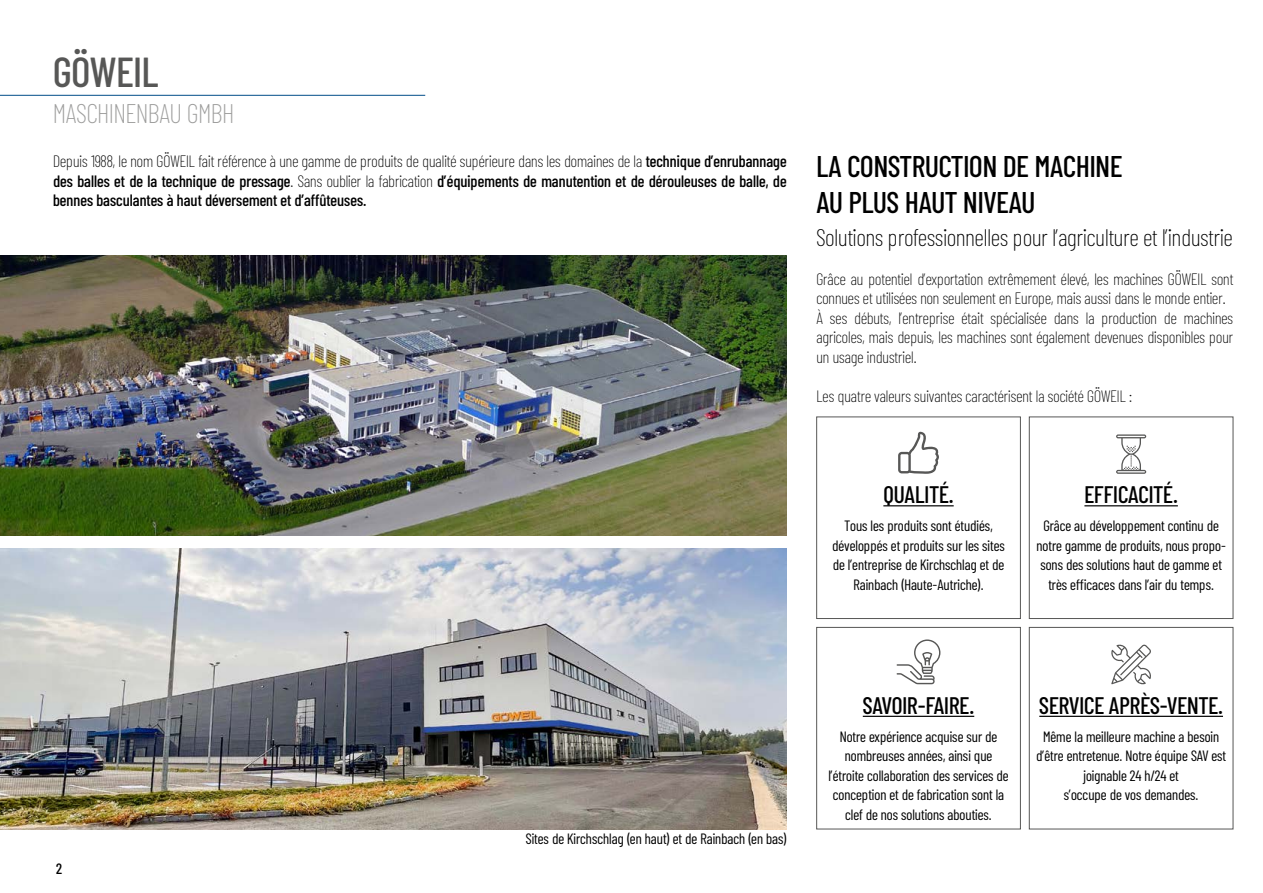
<style>
.page{position:relative;width:1263px;height:893px;background:#fff}
.page>*{position:absolute;margin:0;border:0;box-sizing:border-box;transform-origin:0 0}
.t1{font:500 42px "Barlow Condensed";color:#575756}
.t2{font:500 30px/36px "Barlow Condensed";color:#000}
.t3{font:200 27px "Barlow Condensed";color:#9d9d9c}
.t4{font:200 24px "Barlow Condensed";color:#000}
.t5{font:500 24px "Barlow Condensed";color:#000}
.t6{font:200 16.5px/19.5px "Barlow Condensed";color:#000}
.t7{font:500 16.5px/19.5px "Barlow Condensed";color:#000;text-align:justify}
.t8{font:15px/19.5px "Barlow Condensed";color:#000;text-align:center}
.t9{font:500 15px "Barlow Condensed";color:#000}
.s1{font-weight:200}
</style>
<div class="page">
<hr style="left:0;top:95px;width:425px;height:1px;background:#004d88">
<img style="left:0;top:255px;width:787px;height:281px">
<img style="left:0;top:549px;width:787px;height:280px">
<hr style="left:883px;top:505px;width:71px;height:1px;background:#000">
<hr style="left:863px;top:716px;width:111px;height:1px;background:#000">
<hr style="left:1084px;top:505px;width:94px;height:1px;background:#000">
<hr style="left:1039px;top:716px;width:184px;height:1px;background:#000">
<div style="left:816px;top:417px;width:204px;height:202px;border:1px solid #575756"></div>
<div style="left:816px;top:627px;width:204px;height:202px;border:1px solid #575756"></div>
<div style="left:1029px;top:417px;width:204px;height:202px;border:1px solid #575756"></div>
<div style="left:1029px;top:627px;width:204px;height:202px;border:1px solid #575756"></div>
<svg style="left:898px;top:432px;width:41px;height:42px"></svg>
<svg style="left:1116px;top:434px;width:30px;height:40px"></svg>
<svg style="left:896px;top:639px;width:44px;height:45px"></svg>
<svg style="left:1111px;top:644px;width:40px;height:40px"></svg>
<h1 class="t1" style="left:53px;top:42px;width:107px">GÖWEIL</h1>
<h3 class="t3" style="left:53px;top:94px;width:182px">MASCHINENBAU GMBH</h3>
<p class="t7" style="left:53px;top:151px;width:735px"><span class="s1">Depuis 1988, le nom GÖWEIL fait référence à une gamme de produits de qualité supérieure dans les domaines de la</span> technique d’enrubannage des balles et de la technique de pressage<span class="s1">. Sans oublier la fabrication</span> d’équipements de manutention et de dérouleuses de balle, de bennes basculantes à haut déversement et d’affûteuses.</p>
<h2 class="t2" style="left:816px;top:146px;width:307px">LA CONSTRUCTION DE MACHINE<br>AU PLUS HAUT NIVEAU</h2>
<h3 class="t4" style="left:816px;top:220px;width:418px">Solutions professionnelles pour l’agriculture et l’industrie</h3>
<p class="t6" style="left:816px;top:268px;width:418px">Grâce au potentiel d’exportation extrêmement élevé, les machines GÖWEIL sont connues et utilisées non seulement en Europe, mais aussi dans le monde entier.<br>À ses débuts, l’entreprise était spécialisée dans la production de machines agricoles, mais depuis, les machines sont également devenues disponibles pour un usage industriel.</p>
<p class="t6" style="left:816px;top:385px;width:317px">Les quatre valeurs suivantes caractérisent la société GÖWEIL :</p>
<h3 class="t5" style="left:883px;top:478px;width:72px">QUALITÉ.</h3>
<p class="t8" style="left:832px;top:515px;width:174px">Tous les produits sont étudiés, développés et produits sur les sites de l’entreprise de Kirchschlag et de Rainbach (Haute-Autriche).</p>
<h3 class="t5" style="left:1084px;top:478px;width:95px">EFFICACITÉ.</h3>
<p class="t8" style="left:1036px;top:515px;width:191px">Grâce au développement continu de notre gamme de produits, nous propo&shy;sons des solutions haut de gamme et très efficaces dans l’air du temps.</p>
<p class="t9" style="left:56px;top:858px;width:8px">2</p>
<p class="t8" style="left:526px;top:828px;width:262px">Sites de Kirchschlag (en haut) et de Rainbach (en bas)</p>
<h3 class="t5" style="left:863px;top:688px;width:113px">SAVOIR-FAIRE.</h3>
<p class="t8" style="left:828px;top:726px;width:182px">Notre expérience acquise sur de nombreuses années, ainsi que l’étroite collaboration des services de conception et de fabrication sont la clef de nos solutions abouties.</p>
<h3 class="t5" style="left:1039px;top:688px;width:185px">SERVICE APRÈS-VENTE.</h3>
<p class="t8" style="left:1036px;top:726px;width:191px">Même la meilleure machine a besoin d’être entretenue. Notre équipe SAV est joignable 24 h/24 et<br>s’occupe de vos demandes.</p>
</div>
